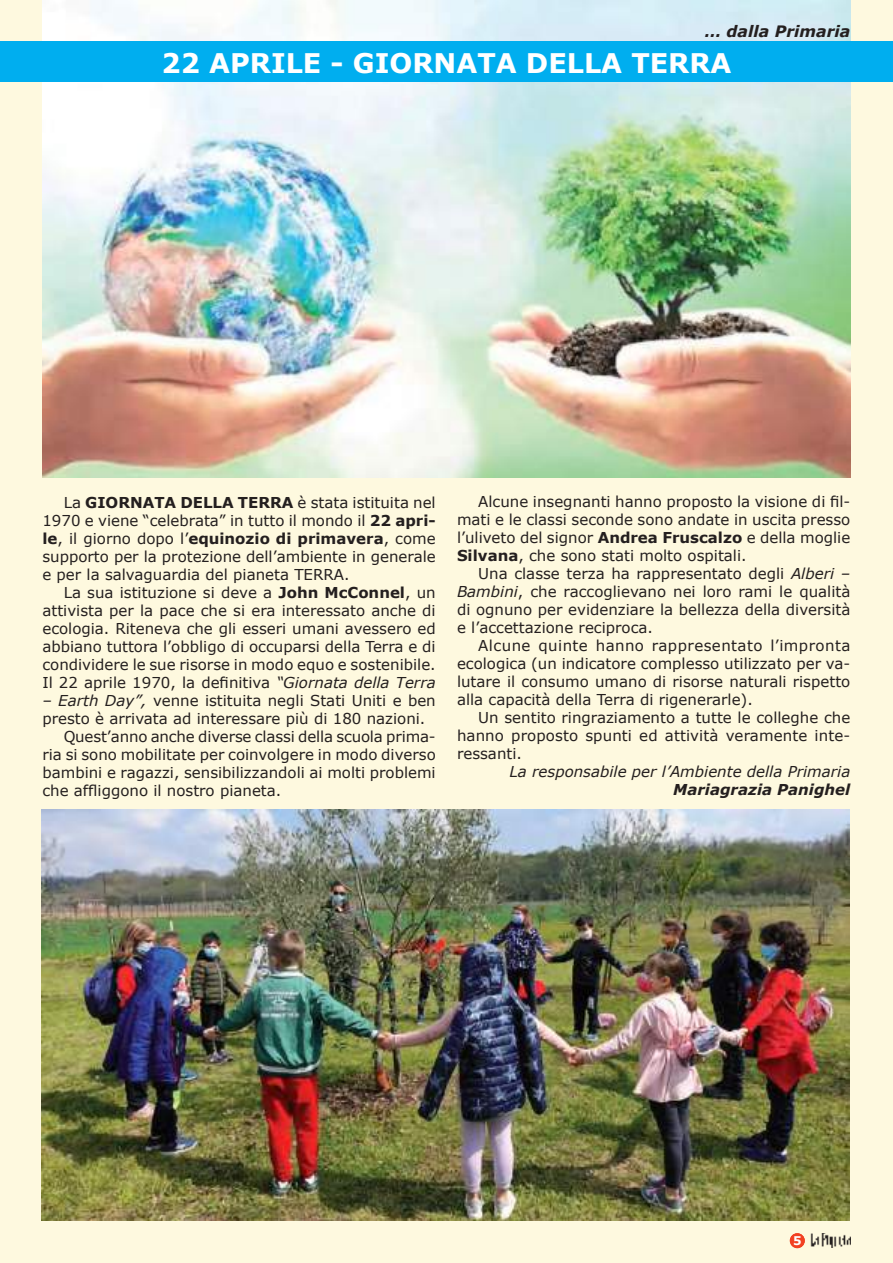
<style>
.page{position:relative;width:893px;height:1263px;background:#fef9df}
.page>*{position:absolute;margin:0;border:0;box-sizing:border-box;transform-origin:0 0}
.t1{font:700 27px "Verdana";color:#fff}
.t2{font:italic 700 15.75px "Verdana";color:#241f1f}
.t3{font:15px/18px "Verdana";color:#241f1f;text-align:justify}
.t4{font:italic 15px "Verdana";color:#241f1f}
.t5{font:italic 700 15px "Verdana";color:#241f1f}
.t6{font:700 12px "Verdana";color:#fff}
.s1{font-weight:700}
.s2{font-style:italic}
</style>
<div class="page">
<img style="left:810px;top:1233px;width:41px;height:14px">
<div style="left:791px;top:1234px;width:13px;height:13px;background:#f24122;border-radius:50%"></div>
<div style="left:790px;top:1233px;width:15px;height:15px;border:2px solid #f24122;border-radius:50%"></div>
<img style="left:42px;top:0;width:808px;height:477px">
<img style="left:42px;top:809px;width:808px;height:411px">
<div style="left:0;top:41px;width:893px;height:41px;background:#00aeef"></div>
<p class="t2" style="left:705px;top:20px;width:147px">… dalla Primaria</p>
<h1 class="t1" style="left:161px;top:44px;width:571px">22 APRILE - GIORNATA DELLA TERRA</h1>
<p class="t3" style="left:42px;top:493px;width:395px;text-indent:21px">La <span class="s1">GIORNATA DELLA TERRA</span> è stata istituita nel 1970 e viene “celebrata” in tutto il mondo il <span class="s1">22 apri&shy;le</span>, il giorno dopo l’<span class="s1">equinozio di primavera</span>, come supporto per la protezione dell’ambiente in generale e per la salvaguardia del pianeta TERRA.</p>
<p class="t3" style="left:42px;top:583px;width:395px;text-indent:21px">La sua istituzione si deve a <span class="s1">John McConnel</span>, un attivista per la pace che si era interessato anche di ecologia. Riteneva che gli esseri umani avessero ed abbiano tuttora l’obbligo di occuparsi della Terra e di condividere le sue risorse in modo equo e sostenibile.<br>Il 22 aprile 1970, la definitiva <span class="s2">“Giornata della Terra</span></p>
<p class="t3" style="left:42px;top:691px;width:395px"><span class="s2">– Earth Day”,</span> venne istituita negli Stati Uniti e ben</p>
<p class="t3" style="left:42px;top:709px;width:384px">presto è arrivata ad interessare più di 180 nazioni.</p>
<p class="t3" style="left:64px;top:727px;width:374px">Quest’anno anche diverse classi della scuola prima-</p>
<p class="t3" style="left:42px;top:745px;width:395px">ria si sono mobilitate per coinvolgere in modo diverso</p>
<p class="t3" style="left:42px;top:763px;width:395px">bambini e ragazzi, sensibilizzandoli ai molti problemi</p>
<p class="t3" style="left:42px;top:781px;width:240px">che affliggono il nostro pianeta.</p>
<p class="t3" style="left:457px;top:492px;width:395px;text-indent:21px">Alcune insegnanti hanno proposto la visione di fil&shy;mati e le classi seconde sono andate in uscita presso l’uliveto del signor <span class="s1">Andrea Fruscalzo</span> e della moglie <span class="s1">Silvana</span>, che sono stati molto ospitali.</p>
<p class="t3" style="left:457px;top:564px;width:395px;text-indent:21px">Una classe terza ha rappresentato degli <span class="s2">Alberi – Bambini</span>, che raccoglievano nei loro rami le qualità di ognuno per evidenziare la bellezza della diversità e l’accettazione reciproca.</p>
<p class="t3" style="left:457px;top:636px;width:395px;text-indent:21px">Alcune quinte hanno rappresentato l’impronta ecologica (un indicatore complesso utilizzato per va&shy;lutare il consumo umano di risorse naturali rispetto alla capacità della Terra di rigenerarle).</p>
<p class="t3" style="left:457px;top:708px;width:395px;text-indent:21px">Un sentito ringraziamento a tutte le colleghe che hanno proposto spunti ed attività veramente inte&shy;ressanti.</p>
<p class="t4" style="left:510px;top:761px;width:342px">La responsabile per l’Ambiente della Primaria</p>
<p class="t5" style="left:673px;top:779px;width:179px">Mariagrazia Panighel</p>
<p class="t6" style="left:793px;top:1232px;width:10px">53</p>
</div>
